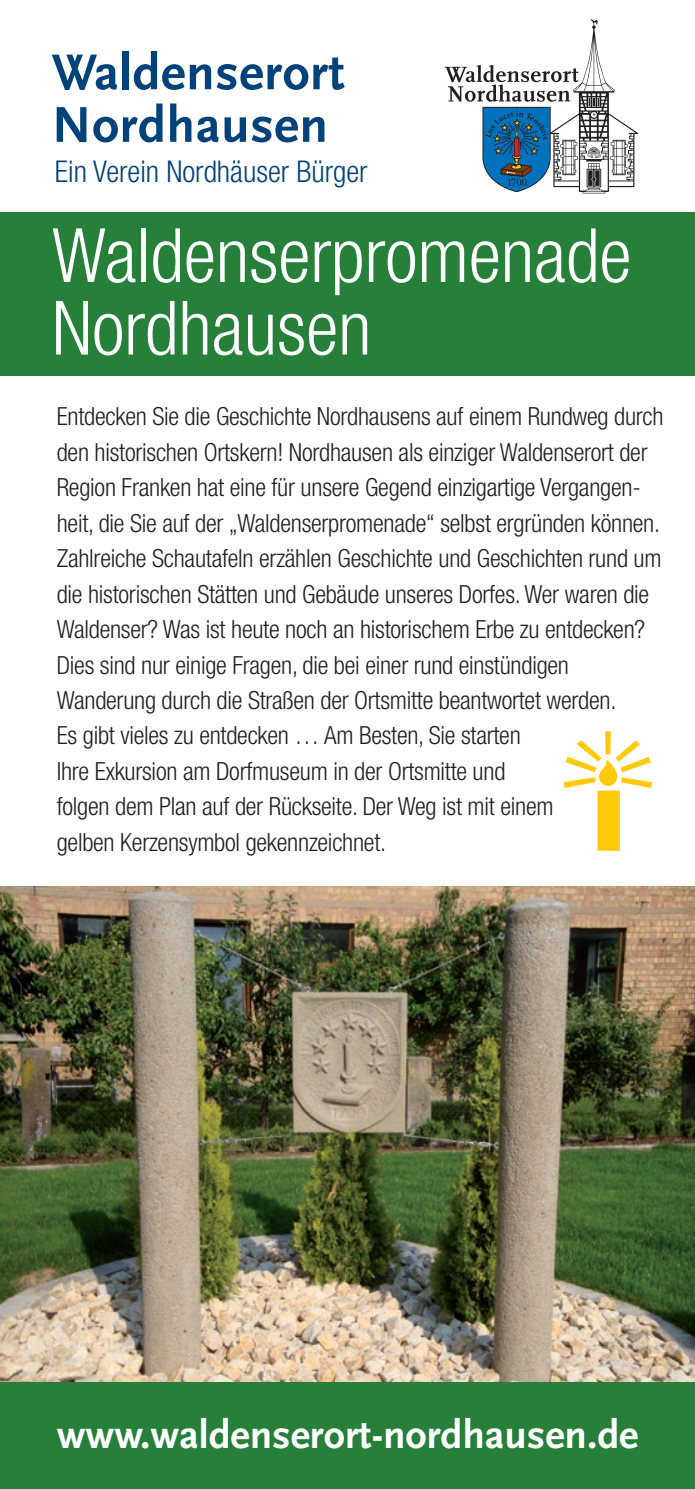
<style>
.page{position:relative;width:695px;height:1489px;background:#fff}
.page>*{position:absolute;margin:0;border:0;box-sizing:border-box;transform-origin:0 0}
.t1{font:300 condensed 75px/72.5px "Helvetica Neue LT Std";color:#fff}
.t2{font:700 52.5px/52.5px "Scala Sans";letter-spacing:.01em;color:#004279}
.t3{font:700 41.25px "Scala Sans";color:#fff}
.t4{font:300 condensed 30px "Helvetica Neue LT Std";color:#004279}
.t5{font:300 condensed 25px/35.5px "Helvetica Neue LT Std";letter-spacing:-.01em;color:#231f20}
</style>
<div class="page">
<img style="left:0;top:886px;width:694px;height:496px">
<div style="left:0;top:213px;width:694px;height:163px;background:#26803a"></div>
<div style="left:0;top:1382px;width:694px;height:106px;background:#26803a"></div>
<svg style="left:445px;top:19px;width:193px;height:174px"></svg>
<svg style="left:563px;top:731px;width:89px;height:119px"></svg>
<h2 class="t2" style="left:52px;top:47px;width:294px">Waldenserort<br>Nordhausen</h2>
<p class="t4" style="left:55px;top:154px;width:314px">Ein Verein Nordhäuser Bürger</p>
<h1 class="t1" style="left:52px;top:218px;width:581px">Waldenserpromenade<br>Nordhausen</h1>
<p class="t5" style="left:57px;top:398px;width:608px">Entdecken Sie die Geschichte Nordhausens auf einem Rundweg durch den historischen Ortskern! Nordhausen als einziger Waldenserort der Region Franken hat eine für unsere Gegend einzigartige Vergangen&shy;heit, die Sie auf der „Waldenserpromenade“ selbst ergründen können.<br>Zahlreiche Schautafeln erzählen Geschichte und Geschichten rund um die historischen Stätten und Gebäude unseres Dorfes. Wer waren die Waldenser? Was ist heute noch an historischem Erbe zu entdecken?<br>Dies sind nur einige Fragen, die bei einer rund einstündigen Wanderung durch die Straßen der Ortsmitte beantwortet werden.<br>Es gibt vieles zu entdecken … Am Besten, Sie starten<br>Ihre Exkursion am Dorfmuseum in der Ortsmitte und<br>folgen dem Plan auf der Rückseite. Der Weg ist mit einem<br>gelben Kerzensymbol gekennzeichnet.</p>
<h3 class="t3" style="left:57px;top:1412px;width:583px">www.waldenserort-nordhausen.de</h3>
</div>
